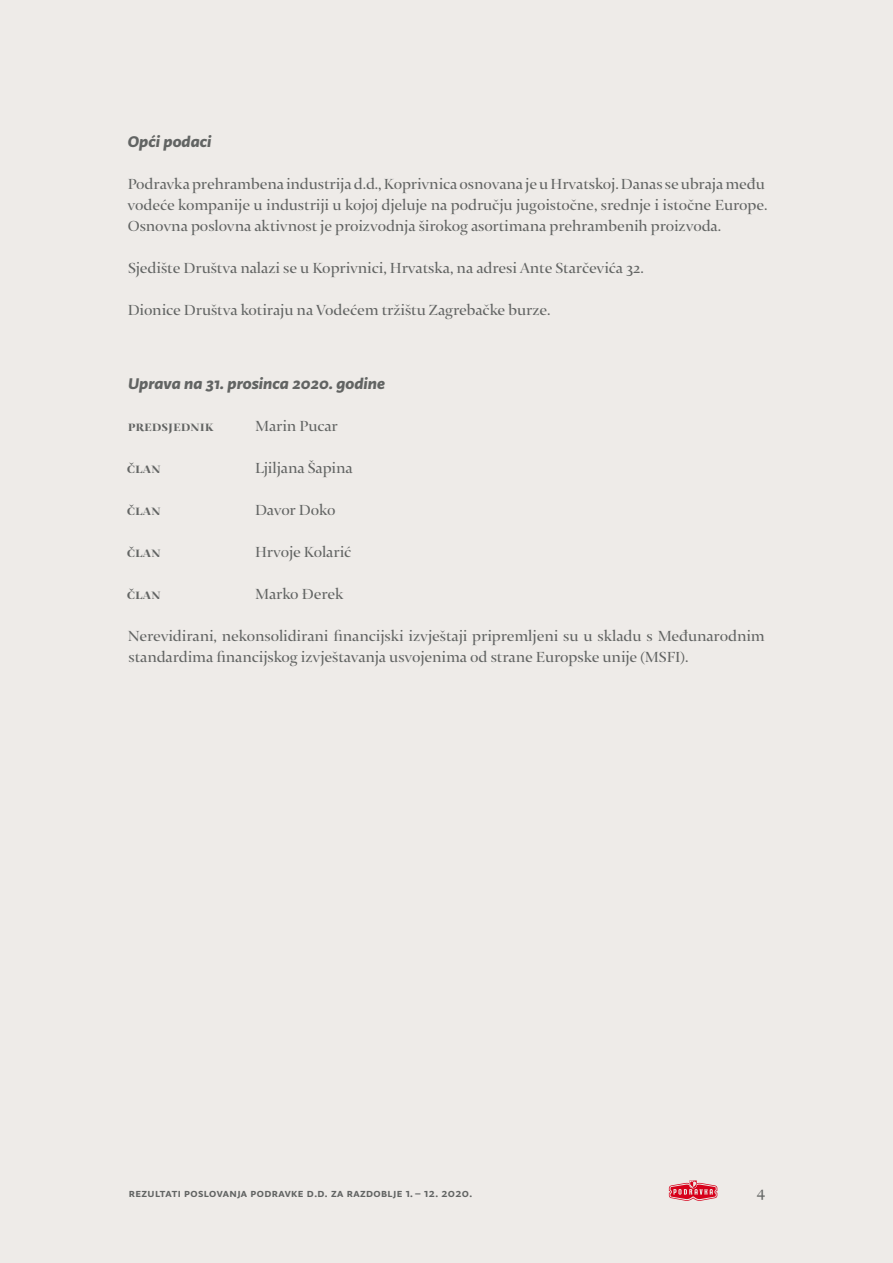
<style>
.page{position:relative;width:893px;height:1263px;background:#eeebe8}
.page>*{position:absolute;margin:0;border:0;box-sizing:border-box;transform-origin:0 0}
.t1{font:16.5px/21px "Thema";letter-spacing:-.005em;color:#626463}
.t2{font:16.5px "Typonine Sans Bld Ita";color:#626463}
.t3{font:16.5px "Thema Bld";letter-spacing:-.005em;color:#626463}
.t4{font:500 12px "Typonine Sans";letter-spacing:.03em;color:#626463}
</style>
<div class="page">
<svg style="left:669px;top:1180px;width:48px;height:21px"></svg>
<p class="t2" style="left:128px;top:132px;width:85px">Opći podaci</p>
<p class="t1" style="left:128px;top:175px;width:641px">Podravka prehrambena industrija d.d., Koprivnica osnovana je u Hrvatskoj. Danas se ubraja među vodeće kompanije u industriji u kojoj djeluje na području jugoistočne, srednje i istočne Europe.<br>Osnovna poslovna aktivnost je proizvodnja širokog asortimana prehrambenih proizvoda.</p>
<p class="t1" style="left:128px;top:259px;width:517px">Sjedište Društva nalazi se u Koprivnici, Hrvatska, na adresi Ante Starčevića 32.</p>
<p class="t1" style="left:128px;top:301px;width:424px">Dionice Društva kotiraju na Vodećem tržištu Zagrebačke burze.</p>
<p class="t2" style="left:128px;top:373px;width:258px">Uprava na 31. prosinca 2020. godine</p>
<p class="t3" style="left:128px;top:416px;width:87px">predsjednik</p>
<p class="t1" style="left:255px;top:416px;width:84px">Marin Pucar</p>
<p class="t3" style="left:127px;top:458px;width:35px">član</p>
<p class="t1" style="left:255px;top:458px;width:99px">Ljiljana Šapina</p>
<p class="t3" style="left:127px;top:500px;width:35px">član</p>
<p class="t1" style="left:255px;top:500px;width:82px">Davor Doko</p>
<p class="t3" style="left:127px;top:542px;width:35px">član</p>
<p class="t1" style="left:255px;top:542px;width:98px">Hrvoje Kolarić</p>
<p class="t3" style="left:127px;top:584px;width:35px">član</p>
<p class="t1" style="left:255px;top:584px;width:90px">Marko Đerek</p>
<p class="t1" style="left:128px;top:626px;width:638px">Nerevidirani, nekonsolidirani financijski izvještaji pripremljeni su u skladu s Međunarodnim standardima financijskog izvještavanja usvojenima od strane Europske unije (MSFI).</p>
<p class="t4" style="left:129px;top:1186px;width:345px">rezultati poslovanja podravke d.d. za razdoblje 1.– 12. 2020.</p>
<p class="t1" style="left:757px;top:1183px;width:10px">4</p>
</div>
